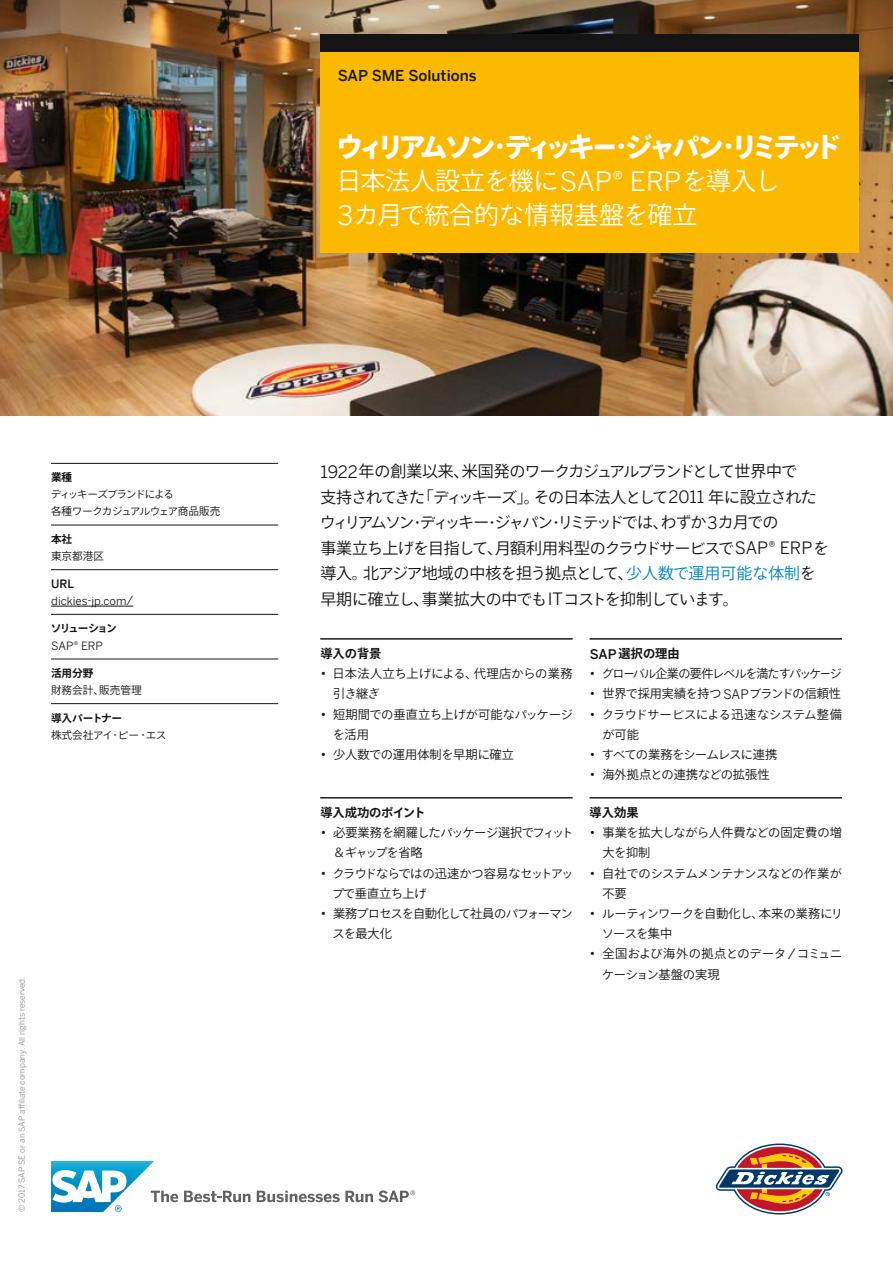
<style>
.page{position:relative;width:893px;height:1263px;background:#fff}
.page>*{position:absolute;margin:0;border:0;box-sizing:border-box;transform-origin:0 0}
.t1{font:800 27.6px "Ryo Gothic Plus N";letter-spacing:-.175em;color:#fff}
.t2{font:25.05px/33.5px "Koz Go Pr 6 N";color:#fff}
.t3{font:15.9px/25.5px "Ryo Gothic Plus N";letter-spacing:-.115em;color:#141415}
.t4{font:15.9px "Koz Go Pr 6 N";color:#141415}
.t5{font:500 15px "Benton Sans";color:#141415}
.t6{font:12.15px/20.2px "Koz Go Pr 6 N";color:#141415}
.t7{font:12.15px/20.2px "Ryo Gothic Plus N";letter-spacing:-.065em;color:#141415}
.t8{font:12.15px "Ryo Gothic Plus N";letter-spacing:-.035em;color:#141415}
.t9{font:12.15px/20.2px "Ryo Gothic Plus N";letter-spacing:-.12em;color:#141415}
.t10{font:12.15px/20.2px "Ryo Gothic Plus N";letter-spacing:-.11em;color:#141415}
.t11{font:12.15px/20.2px "Koz Go Pr 6 N";letter-spacing:.035em;color:#141415}
.t12{font:12.15px "Ryo Gothic Plus N";letter-spacing:-.105em;color:#141415}
.t13{font:12.15px "Ryo Gothic Plus N";letter-spacing:-.085em;color:#141415}
.t14{font:12.15px "Ryo Gothic Plus N";letter-spacing:-.03em;color:#141415}
.t15{font:700 12.15px "Koz Go Pr 6 N";color:#141415}
.t16{font:700 12.15px "Ryo Gothic Plus N";letter-spacing:-.1em;color:#141415}
.t17{font:500 11.55px "Benton Sans";color:#141415}
.t18{font:11.4px "Benton Sans";color:#141415}
.t19{font:10.65px/17px "Ryo Gothic Plus N";letter-spacing:-.09em;color:#141415}
.t20{font:10.65px "Koz Go Pr 6 N";color:#141415}
.t21{font:700 10.65px "Koz Go Pr 6 N";color:#141415}
.t22{font:700 10.65px "Ryo Gothic Plus N";letter-spacing:-.135em;color:#141415}
.t23{font:8.25px "Benton Sans";color:#8d8d8d}
.s1{font-family:"Koz Go Pr 6 N"}
.s2{font-size:12.45px}
.s3{font-family:"Koz Go Pr 6 N";font-weight:700}
.s4{font-weight:700}
.s5{font-family:"Koz Go Pr 6 N";font-size:7.95px}
.s6{font-family:"Koz Go Pr 6 N";font-size:20.7px}
.s7{font-family:"Ryo Gothic Plus N"}
.s8{font-family:"Benton Sans";font-size:26.7px}
.s9{font-family:"Benton Sans";font-size:17.1px}
.s10{font-family:"Koz Go Pr 6 N";font-size:12px}
.s11{color:#0085c2}
.s12{font-family:"Ryo Gothic Plus N";color:#0085c2}
.s13{font-family:"Benton Sans";font-size:13.05px}
.s14{font-family:"Benton Sans";font-weight:500;font-size:13.35px}
.s15{font-family:"Benton Sans";font-size:14.25px}
</style>
<div class="page">
<svg style="left:51px;top:1161px;width:127px;height:51px"></svg>
<svg style="left:184px;top:1191px;width:67px;height:11px"></svg>
<svg style="left:257px;top:1191px;width:116px;height:11px"></svg>
<svg style="left:379px;top:1190px;width:36px;height:12px"></svg>
<hr style="left:51px;top:525px;width:227px;height:1px;background:#141415">
<hr style="left:51px;top:569px;width:227px;height:1px;background:#141415">
<hr style="left:51px;top:614px;width:227px;height:1px;background:#141415">
<hr style="left:51px;top:659px;width:227px;height:1px;background:#141415">
<hr style="left:51px;top:703px;width:227px;height:1px;background:#141415">
<hr style="left:51px;top:463px;width:227px;height:1px;background:#141415">
<hr style="left:51px;top:606px;width:82px;height:1px;background:#141415">
<svg style="left:716px;top:1143px;width:127px;height:71px"></svg>
<hr style="left:320px;top:638px;width:253px;height:1px;background:#141415">
<hr style="left:590px;top:638px;width:252px;height:1px;background:#141415">
<hr style="left:320px;top:797px;width:253px;height:1px;background:#141415">
<hr style="left:590px;top:797px;width:252px;height:1px;background:#141415">
<img style="left:0;top:0;width:893px;height:415px">
<div style="left:320px;top:51px;width:539px;height:201px;background:#fbb900"></div>
<div style="left:320px;top:34px;width:539px;height:17px;background:#141415"></div>
<p class="t21" style="left:51px;top:471px;width:23px">業種</p>
<p class="t19" style="left:51px;top:486px;width:171px">ディッキーズブランドによる<br><span class="s1">各種</span>ワークカジュアルウェア<span class="s1">商品販売</span></p>
<p class="t21" style="left:51px;top:533px;width:23px">本社</p>
<p class="t20" style="left:51px;top:550px;width:55px">東京都港区</p>
<p class="t17" style="left:51px;top:575px;width:25px">URL</p>
<p class="t18" style="left:51px;top:593px;width:83px">dickies-jp.com<span class="s2">/</span></p>
<p class="t22" style="left:51px;top:621px;width:68px">ソリューション</p>
<p class="t18" style="left:51px;top:637px;width:53px">SAP® ERP</p>
<p class="t21" style="left:51px;top:667px;width:44px">活用分野</p>
<p class="t20" style="left:51px;top:684px;width:92px">財務会計、販売管理</p>
<p class="t19" style="left:51px;top:709px;width:117px"><span class="s3">導入</span><span class="s4">パートナー<br></span><span class="s1">株式会社</span>アイ<span class="s5">・</span>ピー<span class="s5">・</span>エス</p>
<p class="t23" style="left:16px;top:1212px;width:237px;rotate:-90deg">© 2017 SAP SE or an SAP affiliate company. All rights reserved.</p>
<p class="t5" style="left:338px;top:64px;width:141px">SAP SME Solutions</p>
<h1 class="t1" style="left:336px;top:129px;width:507px">ウィリアムソン<span class="s6">・</span>ディッキー<span class="s6">・</span>ジャパン<span class="s6">・</span>リミテッド</h1>
<h2 class="t2" style="left:336px;top:165px;width:445px">日本法人設立<span class="s7">を</span>機<span class="s7">に</span><span class="s8">SAP® ERP</span><span class="s7">を</span>導入<span class="s7">し<br></span><span class="s8">3</span><span class="s7">カ</span>月<span class="s7">で</span>統合的<span class="s7">な</span>情報基盤<span class="s7">を</span>確立</h2>
<p class="t3" style="left:320px;top:459px;width:511px"><span class="s9">1922</span><span class="s1">年</span>の<span class="s1">創業以来、米国発</span>のワークカジュアルブランドとして<span class="s1">世界中</span>で<br><span class="s1">支持</span>されてきた<span class="s1">「</span>ディッキーズ<span class="s1">」。</span>その<span class="s1">日本法人</span>として<span class="s9">2011</span> <span class="s1">年</span>に<span class="s1">設立</span>されたウィリアムソン<span class="s10">・</span>ディッキー<span class="s10">・</span>ジャパン<span class="s10">・</span>リミテッドでは<span class="s1">、</span>わずか<span class="s9">3</span> カ<span class="s1">月</span>での<br><span class="s1">事業立</span>ち<span class="s1">上</span>げを<span class="s1">目指</span>して<span class="s1">、月額利用料型</span>のクラウドサービスで<span class="s9">SAP® ERP</span>を</p>
<p class="t4" style="left:320px;top:564px;width:497px">導入。北<span class="s7">アジア</span>地域<span class="s7">の</span>中核<span class="s7">を</span>担<span class="s7">う</span>拠点<span class="s7">として</span>、<span class="s11">少人数</span><span class="s12">で</span><span class="s11">運用可能</span><span class="s12">な</span><span class="s11">体制</span><span class="s7">を</span></p>
<p class="t3" style="left:320px;top:587px;width:420px"><span class="s1">早期</span>に<span class="s1">確立</span>し<span class="s1">、事業拡大</span>の<span class="s1">中</span>でも<span class="s9">IT</span>コストを<span class="s1">抑制</span>しています<span class="s1">。</span></p>
<p class="t15" style="left:320px;top:647px;width:63px">導入<span class="s7">の</span>背景</p>
<p class="t11" style="left:333px;top:664px;width:241px;text-indent:-13px"><span class="s13">•</span> 日本法人立<span class="s7">ち</span>上<span class="s7">げによる</span>、代理店<span class="s7">からの</span>業務引<span class="s7">き</span>継<span class="s7">ぎ</span></p>
<p class="t14" style="left:320px;top:707px;width:254px"><span class="s13">•</span> <span class="s1">短期間</span>での<span class="s1">垂直立</span>ち<span class="s1">上</span>げが<span class="s1">可能</span>なパッケージ</p>
<p class="t6" style="left:333px;top:724px;width:38px"><span class="s7">を</span>活用</p>
<p class="t6" style="left:320px;top:745px;width:195px"><span class="s13">•</span> 少人数<span class="s7">での</span>運用体制<span class="s7">を</span>早期<span class="s7">に</span>確立</p>
<p class="t16" style="left:320px;top:805px;width:107px"><span class="s1">導入成功</span>のポイント</p>
<p class="t9" style="left:333px;top:823px;width:242px;text-indent:-13px"><span class="s13">•</span> <span class="s1">必要業務</span>を<span class="s1">網羅</span>したパッケージ<span class="s1">選択</span>でフィット<span class="s1">＆</span>ギャップを<span class="s1">省略</span></p>
<p class="t10" style="left:332px;top:863px;width:243px;text-indent:-12px"><span class="s13">•</span> クラウドならではの<span class="s1">迅速</span>かつ<span class="s1">容易</span>なセットアップで<span class="s1">垂直立</span>ち<span class="s1">上</span>げ</p>
<p class="t13" style="left:320px;top:906px;width:254px"><span class="s13">•</span> <span class="s1">業務</span>プロセスを<span class="s1">自動化</span>して<span class="s1">社員</span>のパフォーマン</p>
<p class="t6" style="left:332px;top:924px;width:61px"><span class="s7">スを</span>最大化</p>
<p class="t15" style="left:590px;top:647px;width:91px"><span class="s14">SAP</span>選択<span class="s7">の</span>理由</p>
<p class="t12" style="left:590px;top:666px;width:254px"><span class="s13">•</span> グローバル<span class="s1">企業</span>の<span class="s1">要件</span>レベルを<span class="s1">満</span>たすパッケージ</p>
<p class="t6" style="left:590px;top:684px;width:253px"><span class="s13">•</span> 世界<span class="s7">で</span>採用実績<span class="s7">を</span>持<span class="s7">つ</span><span class="s13">SAP</span><span class="s7">ブランドの</span>信頼性</p>
<p class="t8" style="left:590px;top:707px;width:254px"><span class="s13">•</span> クラウドサービスによる<span class="s1">迅速</span>なシステム<span class="s1">整備</span></p>
<p class="t6" style="left:602px;top:724px;width:38px"><span class="s7">が</span>可能</p>
<p class="t7" style="left:590px;top:745px;width:189px"><span class="s13">•</span> すべての<span class="s1">業務</span>をシームレスに<span class="s1">連携</span></p>
<p class="t6" style="left:590px;top:765px;width:181px"><span class="s13">•</span> 海外拠点<span class="s7">との</span>連携<span class="s7">などの</span>拡張性</p>
<p class="t15" style="left:590px;top:806px;width:50px">導入効果</p>
<p class="t6" style="left:602px;top:823px;width:241px;text-indent:-13px"><span class="s13">•</span> 事業<span class="s7">を</span>拡大<span class="s7">しながら</span>人件費<span class="s7">などの</span>固定費<span class="s7">の</span>増大<span class="s7">を</span>抑制</p>
<p class="t8" style="left:590px;top:865px;width:254px"><span class="s13">•</span> <span class="s1">自社</span>でのシステムメンテナンスなどの<span class="s1">作業</span>が</p>
<p class="t6" style="left:602px;top:883px;width:26px">不要</p>
<p class="t7" style="left:602px;top:904px;width:243px;text-indent:-12px"><span class="s13">•</span> ルーティンワークを<span class="s1">自動化</span>し<span class="s1">、本来</span>の<span class="s1">業務</span>にリソースを<span class="s1">集中</span></p>
<p class="t7" style="left:602px;top:944px;width:241px;text-indent:-13px"><span class="s13">•</span> <span class="s1">全国</span>および<span class="s1">海外</span>の<span class="s1">拠点</span>とのデータ<span class="s15">/</span>コミュニケーション<span class="s1">基盤</span>の<span class="s1">実現</span></p>
</div>
